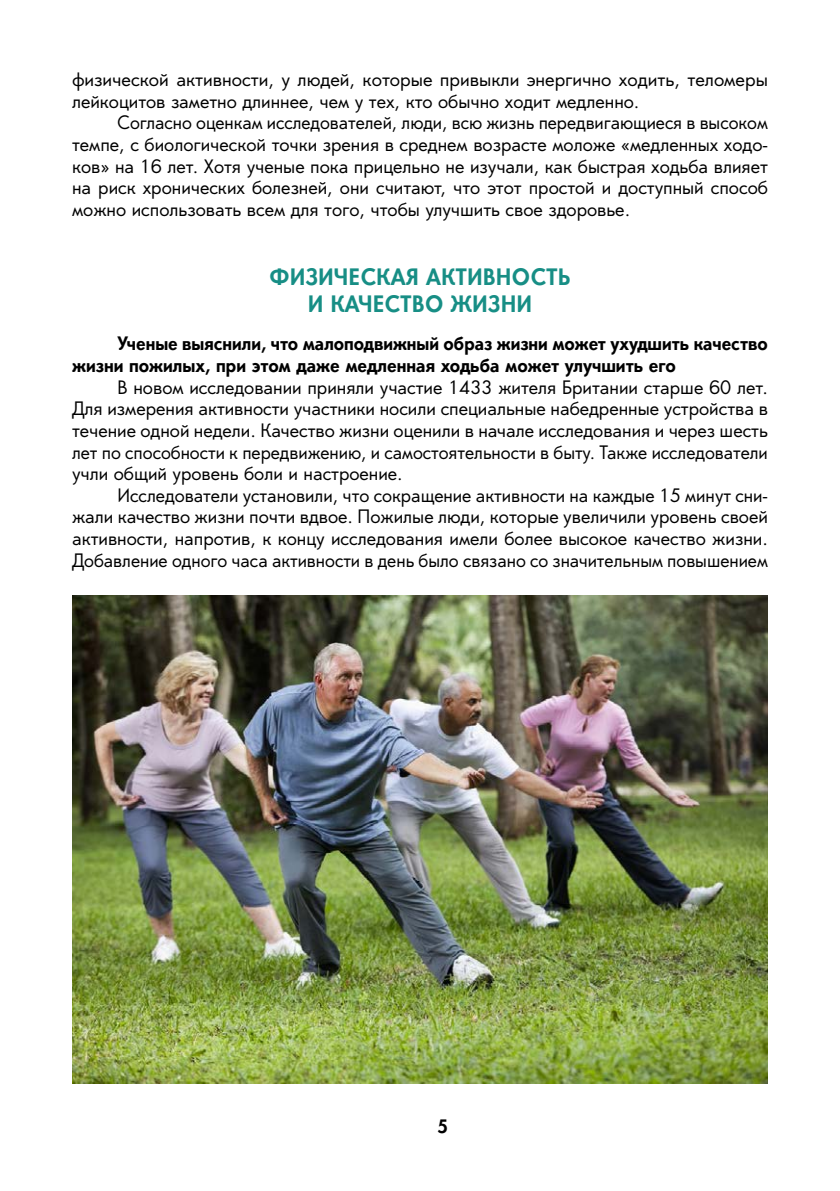
<style>
.page{position:relative;width:840px;height:1191px;background:#fff}
.page>*{position:absolute;margin:0;border:0;box-sizing:border-box;transform-origin:0 0}
.t1{font:700 22px/26.4px "Orenburg C";color:#178e85;text-align:center}
.t2{font:18px/21.6px "Orenburg C";color:#000;text-align:justify}
.t3{font:700 18px/21.6px "Orenburg C";color:#000}
</style>
<div class="page">
<img style="left:72px;top:595px;width:695px;height:488px">
<p class="t2" style="left:72px;top:69px;width:697px">физической активности, у людей, которые привыкли энергично ходить, теломеры лейкоцитов заметно длиннее, чем у тех, кто обычно ходит медленно.</p>
<p class="t2" style="left:72px;top:112px;width:697px;text-indent:45px">Согласно оценкам исследователей, люди, всю жизнь передвигающиеся в высоком темпе, с биологической точки зрения в среднем возрасте моложе «медленных ходо&shy;ков» на 16 лет. Хотя ученые пока прицельно не изучали, как быстрая ходьба влияет на риск хронических болезней, они считают, что этот простой и доступный способ можно использовать всем для того, чтобы улучшить свое здоровье.</p>
<p class="t1" style="left:269px;top:264px;width:302px">ФИЗИЧЕСКАЯ АКТИВНОСТЬ<br>И КАЧЕСТВО ЖИЗНИ</p>
<p class="t3" style="left:72px;top:333px;width:697px;text-indent:45px">Ученые выяснили, что малоподвижный образ жизни может ухудшить качество жизни пожилых, при этом даже медленная ходьба может улучшить его</p>
<p class="t2" style="left:72px;top:376px;width:697px;text-indent:45px">В новом исследовании приняли участие 1433 жителя Британии старше 60 лет.<br>Для измерения активности участники носили специальные набедренные устройства в течение одной недели. Качество жизни оценили в начале исследования и через шесть лет по способности к передвижению, и самостоятельности в быту. Также исследователи учли общий уровень боли и настроение.</p>
<p class="t2" style="left:72px;top:484px;width:697px;text-indent:45px">Исследователи установили, что сокращение активности на каждые 15 минут сни&shy;жали качество жизни почти вдвое. Пожилые люди, которые увеличили уровень своей активности, напротив, к концу исследования имели более высокое качество жизни.<br>Добавление одного часа активности в день было связано со значительным повышением</p>
<p class="t3" style="left:437px;top:1115px;width:13px">5</p>
</div>
